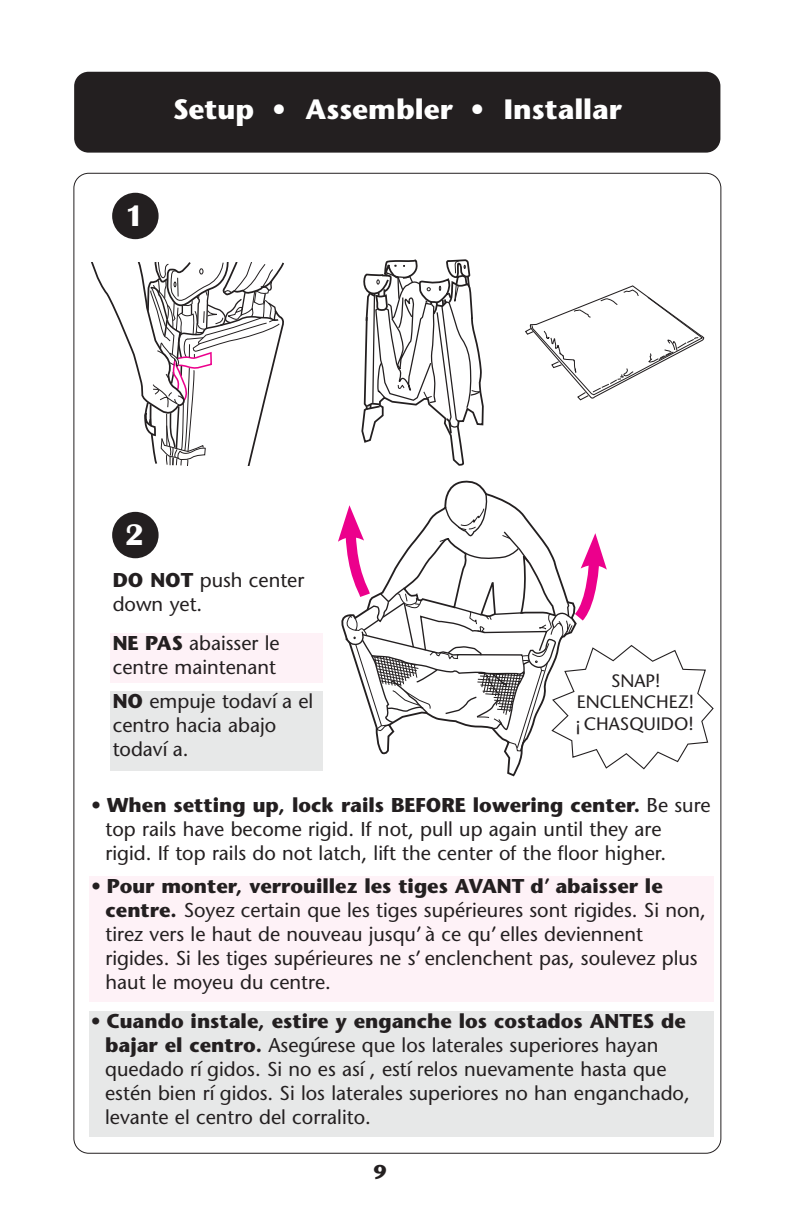
<style>
.page{position:relative;width:792px;height:1224px;background:#fff}
.page>*{position:absolute;margin:0;border:0;box-sizing:border-box;transform-origin:0 0}
.t1{font:700 30.8px "Britannic";color:#fff}
.t2{font:700 28px "Stone Sans";color:#fff}
.t3{font:20px/24px "Stone Sans";color:#231f20}
.t4{font:700 20px "Stone Sans";color:#231f20}
.t5{font:18px/21.6px "Stone Sans";color:#231f20;text-align:center}
.s1{font-weight:700}
</style>
<div class="page">
<div style="left:74px;top:72px;width:646px;height:81px;background:#231f20;border-radius:14px"></div>
<div style="left:112px;top:512px;width:47px;height:46px;background:#231f20;border-radius:50%"></div>
<svg style="left:90px;top:152px;width:194px;height:314px"></svg>
<svg style="left:361px;top:259px;width:122px;height:207px"></svg>
<svg style="left:525px;top:285px;width:179px;height:115px"></svg>
<svg style="left:338px;top:492px;width:376px;height:277px"></svg>
<div style="left:111px;top:633px;width:212px;height:49px;background:#fef2f7"></div>
<div style="left:111px;top:691px;width:212px;height:80px;background:#e7e8e8"></div>
<div style="left:89px;top:876px;width:625px;height:126px;background:#fef2f7"></div>
<div style="left:89px;top:1011px;width:625px;height:126px;background:#e7e8e8"></div>
<h1 class="t1" style="left:125px;top:197px;width:20px">1</h1>
<h2 class="t2" style="left:173px;top:98px;width:450px">Setup • Assembler • Installar</h2>
<h1 class="t1" style="left:125px;top:516px;width:20px">2</h1>
<p class="t3" style="left:113px;top:570px;width:193px"><span class="s1">DO NOT</span> push center down yet.</p>
<p class="t3" style="left:113px;top:633px;width:168px"><span class="s1">NE PAS</span> abaisser le centre maintenant</p>
<p class="t3" style="left:113px;top:691px;width:202px"><span class="s1">NO</span> empuje todaví a el centro hacia abajo todaví a.</p>
<p class="t5" style="left:576px;top:672px;width:120px">SNAP!<br>ENCLENCHEZ! ¡ CHASQUIDO!</p>
<p class="t3" style="left:106px;top:795px;width:607px;text-indent:-14px">• <span class="s1">When setting up, lock rails BEFORE lowering center.</span> Be sure top rails have become rigid. If not, pull up again until they are rigid. If top rails do not latch, lift the center of the floor higher.</p>
<p class="t3" style="left:106px;top:876px;width:602px;text-indent:-14px">• <span class="s1">Pour monter, verrouillez les tiges AVANT d’ abaisser le centre.</span> Soyez certain que les tiges supérieures sont rigides. Si non, tirez vers le haut de nouveau jusqu’ à ce qu’ elles deviennent rigides. Si les tiges supérieures ne s’ enclenchent pas, soulevez plus haut le moyeu du centre.</p>
<p class="t3" style="left:105px;top:1011px;width:586px;text-indent:-14px">• <span class="s1">Cuando instale, estire y enganche los costados ANTES de bajar el centro.</span> Asegúrese que los laterales superiores hayan quedado rí gidos. Si no es así , estí relos nuevamente hasta que estén bien rí gidos. Si los laterales superiores no han enganchado, levante el centro del corralito.</p>
<p class="t4" style="left:374px;top:1164px;width:14px">9</p>
</div>
